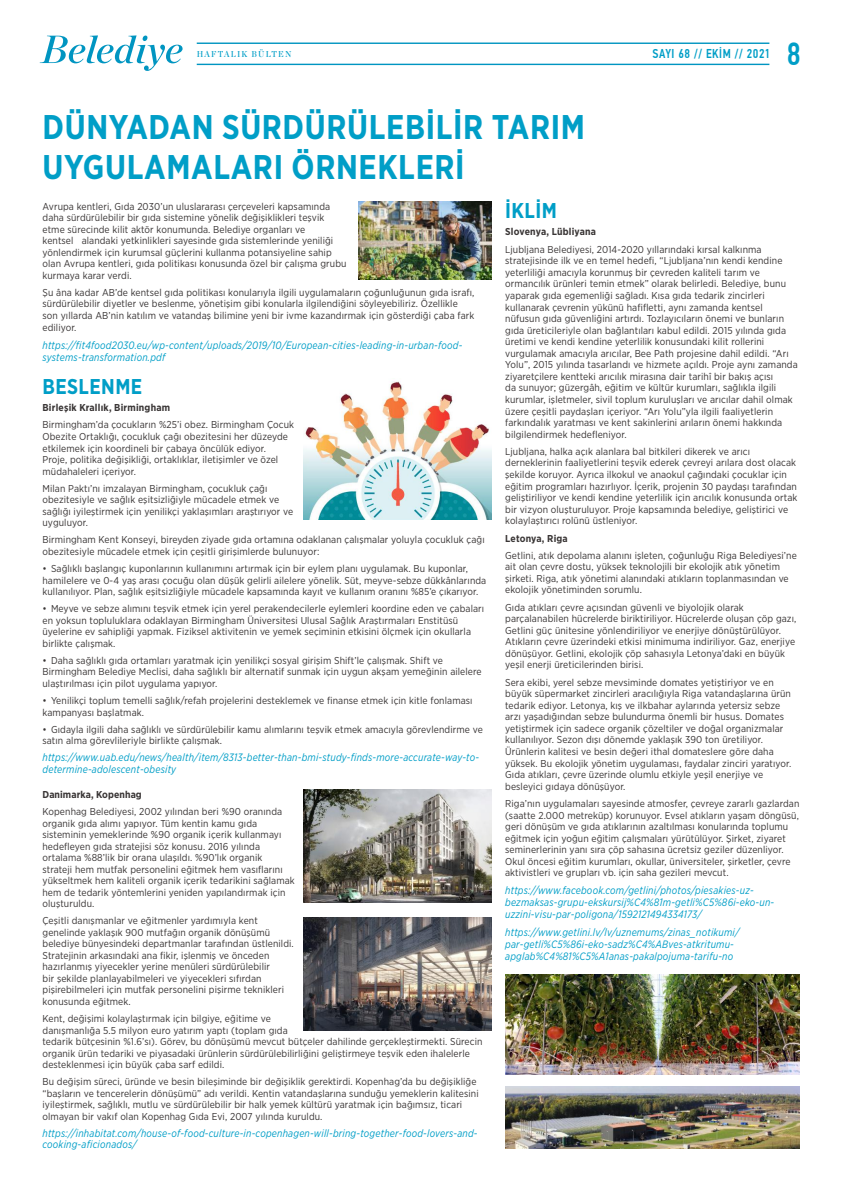
<style>
.page{position:relative;width:842px;height:1191px;background:#fff}
.page>*{position:absolute;margin:0;border:0;box-sizing:border-box;transform-origin:0 0}
.t1{font:700 34.2px/40px "Gotham Narrow";letter-spacing:.02em;color:#009ec7;scale:.93 1}
.t2{font:500 32.1px "PF Din Text Cond Pro";color:#009ec7;scale:.93 1}
.t3{font:700 21.4px "Gotham Narrow";letter-spacing:.02em;color:#009ec7;scale:.93 1}
.t4{font:500 12.8px "PF Din Text Cond Pro";letter-spacing:.05em;color:#009ec7;scale:.93 1}
.t5{font:italic 10.7px/12.1px "Gotham Narrow";letter-spacing:.02em;color:#009ec7;scale:.93 1}
.t6{font:10px/11.5px "Gotham Narrow";letter-spacing:.01em;color:#393535}
.t7{font:700 10px "Gotham Narrow";letter-spacing:.02em;color:#393535}
.t8{font:8.6px "Chronicle Display Semi";letter-spacing:.15em;color:#009ec7;scale:.93 1}
</style>
<div class="page">
<hr style="left:197px;top:64px;width:572px;height:1px;background:#0095c1">
<hr style="left:197px;top:43px;width:572px;height:1px;background:#0095c1">
<svg style="left:40px;top:35px;width:143px;height:36px"></svg>
<img style="left:505px;top:974px;width:294px;height:100px">
<img style="left:505px;top:1086px;width:294px;height:62px">
<img style="left:304px;top:381px;width:187px;height:138px">
<img style="left:304px;top:790px;width:187px;height:113px">
<img style="left:304px;top:917px;width:187px;height:113px">
<img style="left:359px;top:202px;width:132px;height:78px">
<p class="t8" style="left:197px;top:47px;width:103px">HAFTALIK BÜLTEN</p>
<p class="t4" style="left:652px;top:46px;width:128px">SAYI 68 // EKİM // 2021</p>
<h2 class="t2" style="left:787px;top:35px;width:17px">8</h2>
<h1 class="t1" style="left:43px;top:107px;width:585px">DÜNYADAN SÜRDÜRÜLEBİLİR TARIM<br>UYGULAMALARI ÖRNEKLERİ</h1>
<h3 class="t3" style="left:505px;top:196px;width:57px">İKLİM</h3>
<p class="t7" style="left:505px;top:225px;width:92px">Slovenya, Lübliyana</p>
<p class="t6" style="left:505px;top:243px;width:294px">Ljubljana Belediyesi, 2014-2020 yıllarındaki kırsal kalkınma stratejisinde ilk ve en temel hedefi, “Ljubljana’nın kendi kendine yeterliliği amacıyla korunmuş bir çevreden kaliteli tarım ve ormancılık ürünleri temin etmek” olarak belirledi. Belediye, bunu yaparak gıda egemenliği sağladı. Kısa gıda tedarik zincirleri kullanarak çevrenin yükünü hafifletti, aynı zamanda kentsel nüfusun gıda güvenliğini artırdı. Tozlayıcıların önemi ve bunların gıda üreticileriyle olan bağlantıları kabul edildi. 2015 yılında gıda üretimi ve kendi kendine yeterlilik konusundaki kilit rollerini vurgulamak amacıyla arıcılar, Bee Path projesine dahil edildi. “Arı Yolu”, 2015 yılında tasarlandı ve hizmete açıldı. Proje aynı zamanda ziyaretçilere kentteki arıcılık mirasına dair tarihî bir bakış açısı<br>da sunuyor; güzergâh, eğitim ve kültür kurumları, sağlıkla ilgili kurumlar, işletmeler, sivil toplum kuruluşları ve arıcılar dahil olmak üzere çeşitli paydaşları içeriyor. “Arı Yolu”yla ilgili faaliyetlerin farkındalık yaratması ve kent sakinlerini arıların önemi hakkında bilgilendirmek hedefleniyor.</p>
<p class="t6" style="left:505px;top:445px;width:294px">Ljubljana, halka açık alanlara bal bitkileri dikerek ve arıcı derneklerinin faaliyetlerini teşvik ederek çevreyi arılara dost olacak şekilde koruyor. Ayrıca ilkokul ve anaokul çağındaki çocuklar için eğitim programları hazırlıyor. İçerik, projenin 30 paydaşı tarafından geliştiriliyor ve kendi kendine yeterlilik için arıcılık konusunda ortak bir vizyon oluşturuluyor. Proje kapsamında belediye, geliştirici ve kolaylaştırıcı rolünü üstleniyor.</p>
<p class="t7" style="left:505px;top:531px;width:64px">Letonya, Riga</p>
<p class="t6" style="left:505px;top:549px;width:293px">Getlini, atık depolama alanını işleten, çoğunluğu Riga Belediyesi’ne ait olan çevre dostu, yüksek teknolojili bir ekolojik atık yönetim şirketi. Riga, atık yönetimi alanındaki atıkların toplanmasından ve ekolojik yönetiminden sorumlu.</p>
<p class="t6" style="left:505px;top:601px;width:293px">Gıda atıkları çevre açısından güvenli ve biyolojik olarak parçalanabilen hücrelerde biriktiriliyor. Hücrelerde oluşan çöp gazı, Getlini güç ünitesine yönlendiriliyor ve enerjiye dönüştürülüyor.<br>Atıkların çevre üzerindeki etkisi minimuma indiriliyor. Gaz, enerjiye dönüşüyor. Getlini, ekolojik çöp sahasıyla Letonya’daki en büyük yeşil enerji üreticilerinden birisi.</p>
<p class="t6" style="left:505px;top:676px;width:288px">Sera ekibi, yerel sebze mevsiminde domates yetiştiriyor ve en büyük süpermarket zincirleri aracılığıyla Riga vatandaşlarına ürün tedarik ediyor. Letonya, kış ve ilkbahar aylarında yetersiz sebze arzı yaşadığından sebze bulundurma önemli bir husus. Domates yetiştirmek için sadece organik çözeltiler ve doğal organizmalar kullanılıyor. Sezon dışı dönemde yaklaşık 390 ton üretiliyor.<br>Ürünlerin kalitesi ve besin değeri ithal domateslere göre daha yüksek. Bu ekolojik yönetim uygulaması, faydalar zinciri yaratıyor.<br>Gıda atıkları, çevre üzerinde olumlu etkiyle yeşil enerjiye ve besleyici gıdaya dönüşüyor.</p>
<p class="t6" style="left:505px;top:797px;width:296px">Riga’nın uygulamaları sayesinde atmosfer, çevreye zararlı gazlardan (saatte 2.000 metreküp) korunuyor. Evsel atıkların yaşam döngüsü, geri dönüşüm ve gıda atıklarının azaltılması konularında toplumu eğitmek için yoğun eğitim çalışmaları yürütülüyor. Şirket, ziyaret seminerlerinin yanı sıra çöp sahasına ücretsiz geziler düzenliyor.<br>Okul öncesi eğitim kurumları, okullar, üniversiteler, şirketler, çevre aktivistleri ve grupları vb. için saha gezileri mevcut.</p>
<p class="t5" style="left:505px;top:884px;width:291px">https://www.facebook.com/getlini/photos/piesakies-uz&shy;bezmaksas-grupu-ekskursij%C4%81m-getli%C5%86i-eko-un&shy;uzzini-visu-par-poligona/1592121494334173/</p>
<p class="t5" style="left:505px;top:926px;width:253px">https://www.getlini.lv/lv/uznemums/zinas_notikumi/ par-getli%C5%86i-eko-sadz%C4%ABves-atkritumu&shy;apglab%C4%81%C5%A1anas-pakalpojuma-tarifu-no</p>
<p class="t6" style="left:43px;top:200px;width:305px">Avrupa kentleri, Gıda 2030’un uluslararası çerçeveleri kapsamında daha sürdürülebilir bir gıda sistemine yönelik değişiklikleri teşvik etme sürecinde kilit aktör konumunda. Belediye organları ve<br>kentsel alandaki yetkinlikleri sayesinde gıda sistemlerinde yeniliği yönlendirmek için kurumsal güçlerini kullanma potansiyeline sahip olan Avrupa kentleri, gıda politikası konusunda özel bir çalışma grubu kurmaya karar verdi.</p>
<p class="t6" style="left:43px;top:286px;width:433px">Şu âna kadar AB’de kentsel gıda politikası konularıyla ilgili uygulamaların çoğunluğunun gıda israfı, sürdürülebilir diyetler ve beslenme, yönetişim gibi konularla ilgilendiğini söyleyebiliriz. Özellikle son yıllarda AB’nin katılım ve vatandaş bilimine yeni bir ivme kazandırmak için gösterdiği çaba fark ediliyor.</p>
<p class="t5" style="left:43px;top:339px;width:453px">https://fit4food2030.eu/wp-content/uploads/2019/10/European-cities-leading-in-urban-food&shy;systems-transformation.pdf</p>
<h3 class="t3" style="left:43px;top:372px;width:109px">BESLENME</h3>
<p class="t7" style="left:43px;top:401px;width:129px">Birleşik Krallık, Birmingham</p>
<p class="t6" style="left:43px;top:419px;width:253px">Birmingham’da çocukların %25’i obez. Birmingham Çocuk Obezite Ortaklığı, çocukluk çağı obezitesini her düzeyde etkilemek için koordineli bir çabaya öncülük ediyor.<br>Proje, politika değişikliği, ortaklıklar, iletişimler ve özel müdahaleleri içeriyor.</p>
<p class="t6" style="left:43px;top:482px;width:252px">Milan Paktı’nı imzalayan Birmingham, çocukluk çağı obezitesiyle ve sağlık eşitsizliğiyle mücadele etmek ve sağlığı iyileştirmek için yenilikçi yaklaşımları araştırıyor ve uyguluyor.</p>
<p class="t6" style="left:43px;top:534px;width:444px">Birmingham Kent Konseyi, bireyden ziyade gıda ortamına odaklanan çalışmalar yoluyla çocukluk çağı obezitesiyle mücadele etmek için çeşitli girişimlerde bulunuyor:</p>
<p class="t6" style="left:43px;top:562px;width:445px">• Sağlıklı başlangıç kuponlarının kullanımını artırmak için bir eylem planı uygulamak. Bu kuponlar, hamilelere ve 0-4 yaş arası çocuğu olan düşük gelirli ailelere yönelik. Süt, meyve-sebze dükkânlarında kullanılıyor. Plan, sağlık eşitsizliğiyle mücadele kapsamında kayıt ve kullanım oranını %85’e çıkarıyor.</p>
<p class="t6" style="left:43px;top:603px;width:443px">• Meyve ve sebze alımını teşvik etmek için yerel perakendecilerle eylemleri koordine eden ve çabaları en yoksun topluluklara odaklayan Birmingham Üniversitesi Ulusal Sağlık Araştırmaları Enstitüsü üyelerine ev sahipliği yapmak. Fiziksel aktivitenin ve yemek seçiminin etkisini ölçmek için okullarla birlikte çalışmak.</p>
<p class="t6" style="left:43px;top:654px;width:441px">• Daha sağlıklı gıda ortamları yaratmak için yenilikçi sosyal girişim Shift’le çalışmak. Shift ve<br>Birmingham Belediye Meclisi, daha sağlıklı bir alternatif sunmak için uygun akşam yemeğinin ailelere ulaştırılması için pilot uygulama yapıyor.</p>
<p class="t6" style="left:43px;top:694px;width:432px">• Yenilikçi toplum temelli sağlık/refah projelerini desteklemek ve finanse etmek için kitle fonlaması kampanyası başlatmak.</p>
<p class="t6" style="left:43px;top:723px;width:442px">• Gıdayla ilgili daha sağlıklı ve sürdürülebilir kamu alımlarını teşvik etmek amacıyla görevlendirme ve satın alma görevlileriyle birlikte çalışmak.</p>
<p class="t5" style="left:43px;top:751px;width:471px;line-height:11.5px">https://www.uab.edu/news/health/item/8313-better-than-bmi-study-finds-more-accurate-way-to&shy;determine-adolescent-obesity</p>
<p class="t7" style="left:43px;top:788px;width:101px">Danimarka, Kopenhag</p>
<p class="t6" style="left:43px;top:805px;width:254px">Kopenhag Belediyesi, 2002 yılından beri %90 oranında organik gıda alımı yapıyor. Tüm kentin kamu gıda sisteminin yemeklerinde %90 organik içerik kullanmayı hedefleyen gıda stratejisi söz konusu. 2016 yılında ortalama %88’lik bir orana ulaşıldı. %90’lık organik<br>strateji hem mutfak personelini eğitmek hem vasıflarını yükseltmek hem kaliteli organik içerik tedarikini sağlamak hem de tedarik yöntemlerini yeniden yapılandırmak için oluşturuldu.</p>
<p class="t6" style="left:43px;top:915px;width:253px">Çeşitli danışmanlar ve eğitmenler yardımıyla kent genelinde yaklaşık 900 mutfağın organik dönüşümü belediye bünyesindeki departmanlar tarafından üstlenildi.<br>Stratejinin arkasındaki ana fikir, işlenmiş ve önceden hazırlanmış yiyecekler yerine menüleri sürdürülebilir<br>bir şekilde planlayabilmeleri ve yiyecekleri sıfırdan pişirebilmeleri için mutfak personelini pişirme teknikleri konusunda eğitmek.</p>
<p class="t6" style="left:43px;top:1012px;width:441px">Kent, değişimi kolaylaştırmak için bilgiye, eğitime ve<br>danışmanlığa 5.5 milyon euro yatırım yaptı (toplam gıda<br>tedarik bütçesinin %1.6’sı). Görev, bu dönüşümü mevcut bütçeler dahilinde gerçekleştirmekti. Sürecin organik ürün tedariki ve piyasadaki ürünlerin sürdürülebilirliğini geliştirmeye teşvik eden ihalelerle desteklenmesi için büyük çaba sarf edildi.</p>
<p class="t6" style="left:43px;top:1075px;width:438px">Bu değişim süreci, üründe ve besin bileşiminde bir değişiklik gerektirdi. Kopenhag’da bu değişikliğe “başların ve tencerelerin dönüşümü” adı verildi. Kentin vatandaşlarına sunduğu yemeklerin kalitesini iyileştirmek, sağlıklı, mutlu ve sürdürülebilir bir halk yemek kültürü yaratmak için bağımsız, ticari olmayan bir vakıf olan Kopenhag Gıda Evi, 2007 yılında kuruldu.</p>
<p class="t5" style="left:43px;top:1127px;width:469px;line-height:11.5px">https://inhabitat.com/house-of-food-culture-in-copenhagen-will-bring-together-food-lovers-and&shy;cooking-aficionados/</p>
</div>
